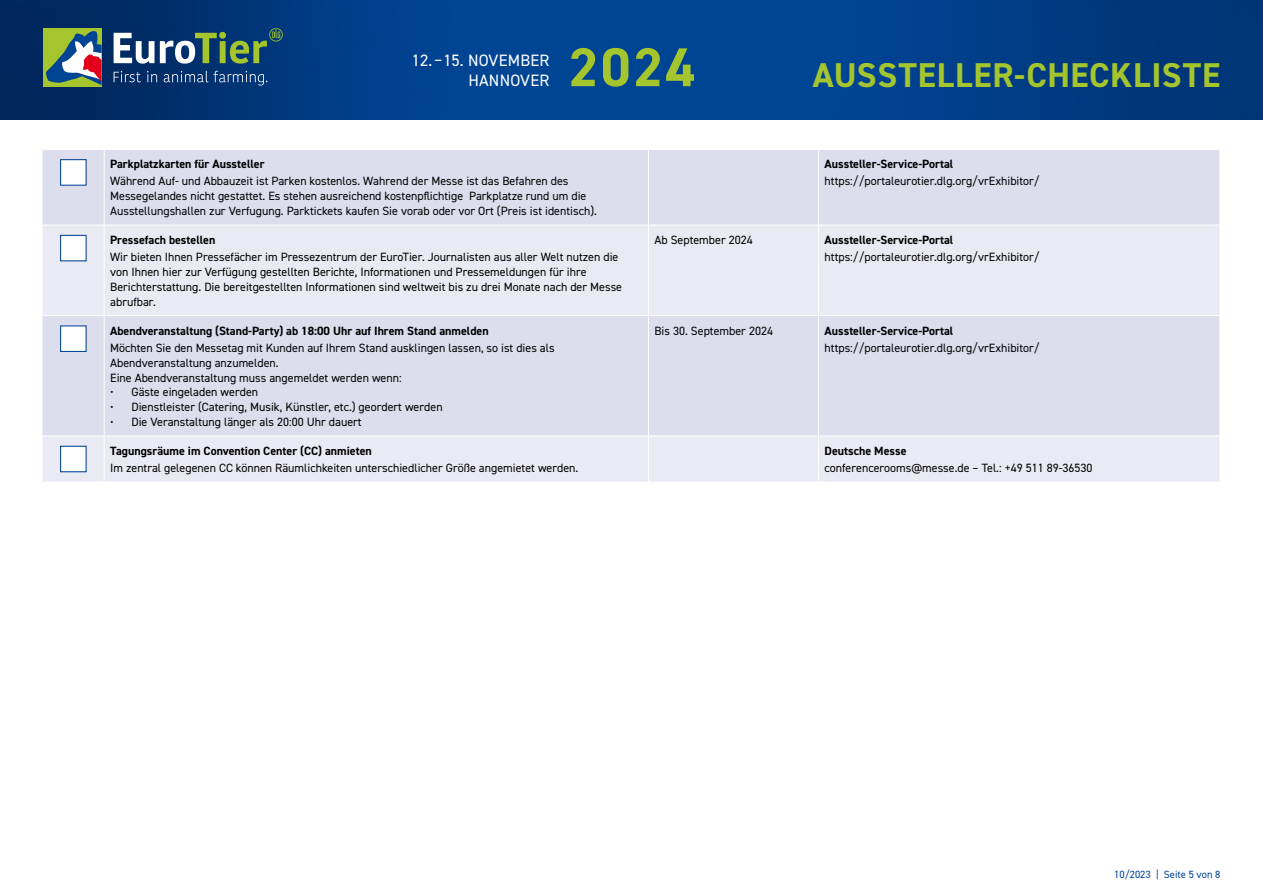
<style>
.page{position:relative;width:1263px;height:893px;background:#fff}
.page>*{position:absolute;margin:0;border:0;box-sizing:border-box;transform-origin:0 0}
.t1{font:700 54.75px "DIN2014";color:#a4c52d}
.t2{font:700 34.5px "DIN2014";letter-spacing:.025em;color:#a4c52d}
.t3{font:16.5px/19.5px "DIN2014";letter-spacing:.01em;color:#fff;text-align:right}
.fliesstabelle{font:12px/14.9px "DIN2014";color:#000}
.Ü_Tabelle{font:700 12px "DIN2014";color:#000}
.Aufzaehlung{font:12px "DIN2014";color:#000}
.t4{font:10.5px "DIN2014";color:#004494}
</style>
<div class="page">
<img style="left:0;top:0;width:1263px;height:119px">
<div style="left:43px;top:28px;width:59px;height:59px;background:#a4c52d"></div>
<svg style="left:46px;top:31px;width:56px;height:54px"></svg>
<svg style="left:114px;top:28px;width:169px;height:36px"></svg>
<svg style="left:114px;top:71px;width:27px;height:11px"></svg>
<svg style="left:147px;top:71px;width:10px;height:11px"></svg>
<svg style="left:164px;top:71px;width:103px;height:15px;background:#244f84"></svg>
<div style="left:43px;top:150px;width:1176px;height:74px;background:#dcdded"></div>
<svg style="left:43px;top:226px;width:1176px;height:256px;background:#e2e3f0"></svg>
<hr style="left:104px;top:150px;width:1px;height:74px;background:#fff">
<hr style="left:648px;top:150px;width:1px;height:74px;background:#fff">
<hr style="left:818px;top:150px;width:1px;height:74px;background:#fff">
<hr style="left:104px;top:226px;width:1px;height:89px;background:#fff">
<hr style="left:648px;top:226px;width:1px;height:89px;background:#fff">
<hr style="left:818px;top:226px;width:1px;height:89px;background:#fff">
<hr style="left:43px;top:315px;width:61px;height:1px;background:#fff">
<hr style="left:104px;top:315px;width:544px;height:1px;background:#fff">
<hr style="left:104px;top:316px;width:1px;height:119px;background:#fff">
<hr style="left:648px;top:315px;width:171px;height:1px;background:#fff">
<hr style="left:648px;top:316px;width:1px;height:119px;background:#fff">
<hr style="left:819px;top:315px;width:400px;height:1px;background:#fff">
<hr style="left:818px;top:316px;width:1px;height:119px;background:#fff">
<hr style="left:43px;top:435px;width:61px;height:1px;background:#fff">
<hr style="left:104px;top:435px;width:544px;height:1px;background:#fff">
<hr style="left:104px;top:436px;width:1px;height:46px;background:#fff">
<hr style="left:648px;top:435px;width:171px;height:1px;background:#fff">
<hr style="left:648px;top:436px;width:1px;height:46px;background:#fff">
<hr style="left:819px;top:435px;width:400px;height:1px;background:#fff">
<hr style="left:818px;top:436px;width:1px;height:46px;background:#fff">
<div style="left:60px;top:159px;width:27px;height:27px;background:#fff;border:1px solid #004494"></div>
<div style="left:60px;top:235px;width:27px;height:26px;background:#fff;border:1px solid #004494"></div>
<div style="left:60px;top:325px;width:27px;height:27px;background:#fff;border:1px solid #004494"></div>
<div style="left:60px;top:446px;width:27px;height:26px;background:#fff;border:1px solid #004494"></div>
<h3 class="t3" style="left:412px;top:50px;width:139px">12.–15. NOVEMBER<br>HANNOVER</h3>
<h1 class="t1" style="left:569px;top:31px;width:128px">2024</h1>
<p class="Ü_Tabelle" style="left:110px;top:156px;width:156px">Parkplatzkarten für Aussteller</p>
<p class="fliesstabelle" style="left:110px;top:174px;width:488px">Während Auf- und Abbauzeit ist Parken kostenlos. Wahrend der Messe ist das Befahren des<br>Messegelandes nicht gestattet. Es stehen ausreichend kostenpflichtige Parkplatze rund um die<br>Ausstellungshallen zur Verfugung. Parktickets kaufen Sie vorab oder vor Ort (Preis ist identisch).</p>
<h2 class="t2" style="left:813px;top:52px;width:409px">AUSSTELLER-CHECKLISTE</h2>
<p class="Ü_Tabelle" style="left:825px;top:156px;width:130px">Aussteller-Service-Portal</p>
<p class="fliesstabelle" style="left:825px;top:174px;width:217px">https://portaleurotier.dlg.org/vrExhibitor/</p>
<p class="Ü_Tabelle" style="left:110px;top:232px;width:107px">Pressefach bestellen</p>
<p class="fliesstabelle" style="left:110px;top:249px;width:513px">Wir bieten Ihnen Pressefächer im Pressezentrum der EuroTier. Journalisten aus aller Welt nutzen die von Ihnen hier zur Verfügung gestellten Berichte, Informationen und Pressemeldungen für ihre Berichterstattung. Die bereitgestellten Informationen sind weltweit bis zu drei Monate nach der Messe abrufbar.</p>
<p class="Ü_Tabelle" style="left:110px;top:323px;width:380px">Abendveranstaltung (Stand-Party) ab 18:00 Uhr auf Ihrem Stand anmelden</p>
<p class="fliesstabelle" style="left:110px;top:340px;width:446px">Möchten Sie den Messetag mit Kunden auf Ihrem Stand ausklingen lassen, so ist dies als<br>Abendveranstaltung anzumelden.</p>
<p class="Aufzaehlung" style="left:110px;top:370px;width:293px">Eine Abendveranstaltung muss angemeldet werden wenn:</p>
<p class="fliesstabelle" style="left:110px;top:385px;width:149px">• Gäste eingeladen werden</p>
<p class="fliesstabelle" style="left:110px;top:399px;width:334px">• Dienstleister (Catering, Musik, Künstler, etc.) geordert werden</p>
<p class="fliesstabelle" style="left:110px;top:414px;width:253px">• Die Veranstaltung länger als 20:00 Uhr dauert</p>
<p class="Ü_Tabelle" style="left:110px;top:443px;width:263px">Tagungsräume im Convention Center (CC) anmieten</p>
<p class="fliesstabelle" style="left:110px;top:460px;width:470px">Im zentral gelegenen CC können Räumlichkeiten unterschiedlicher Größe angemietet werden.</p>
<p class="fliesstabelle" style="left:654px;top:232px;width:100px">Ab September 2024</p>
<p class="Ü_Tabelle" style="left:825px;top:232px;width:130px">Aussteller-Service-Portal</p>
<p class="fliesstabelle" style="left:825px;top:249px;width:217px">https://portaleurotier.dlg.org/vrExhibitor/</p>
<p class="fliesstabelle" style="left:654px;top:323px;width:120px">Bis 30. September 2024</p>
<p class="Ü_Tabelle" style="left:825px;top:323px;width:130px">Aussteller-Service-Portal</p>
<p class="fliesstabelle" style="left:825px;top:340px;width:217px">https://portaleurotier.dlg.org/vrExhibitor/</p>
<p class="Ü_Tabelle" style="left:825px;top:443px;width:83px">Deutsche Messe</p>
<p class="fliesstabelle" style="left:825px;top:460px;width:269px">conferencerooms@messe.de – Tel.: +49 511 89-36530</p>
<p class="t4" style="left:1114px;top:868px;width:108px">10/2023 | Seite 5 von 8</p>
</div>
